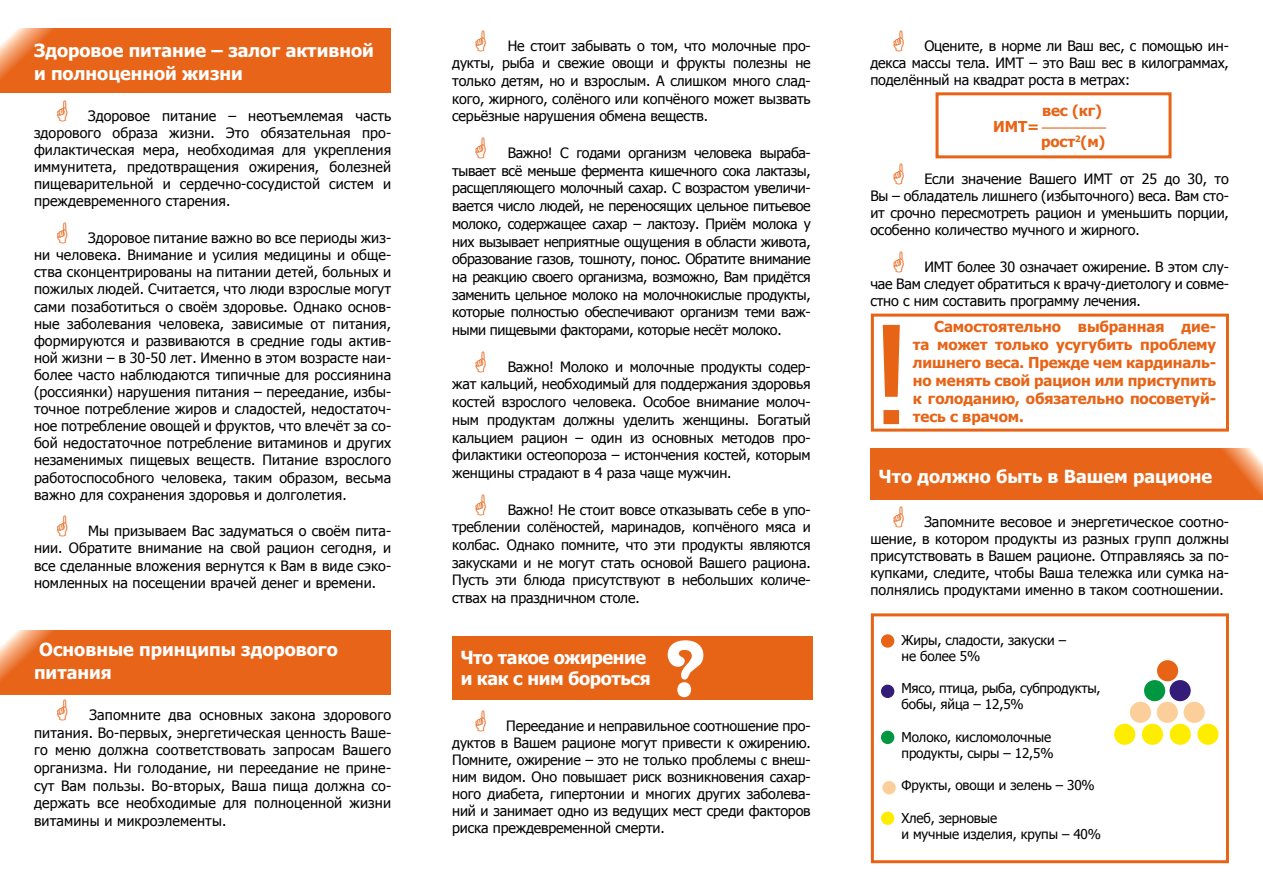
<style>
.page{position:relative;width:1263px;height:893px;background:#fff}
.page>*{position:absolute;margin:0;border:0;box-sizing:border-box;transform-origin:0 0}
.t1{font:136.5px "Tahoma";color:#e76417;scale:1.14 1}
.t2{font:101.4px "Tango Di";color:#fff}
.t3{font:700 18px/23.4px "Tahoma";color:#fff}
.t4{font:700 18px/21.6px "Tahoma";letter-spacing:-.02em;color:#fff}
.t5{font:700 15px/18px "Tahoma";letter-spacing:-.005em;color:#e76417}
.t6{font:14.25px/17.1px "Tahoma";letter-spacing:-.01em;color:#000;text-align:justify}
.t7{font:13.5px/16.2px "Tahoma";letter-spacing:-.01em;color:#000}
</style>
<div class="page">
<div style="left:0;top:630px;width:390px;height:64px;background:#e76418"></div>
<div style="left:0;top:29px;width:390px;height:63px;background:#e76418"></div>
<div style="left:870px;top:449px;width:393px;height:51px;background:#e76418"></div>
<div style="left:452px;top:636px;width:361px;height:64px;background:#e76417"></div>
<hr style="left:1042px;top:127px;width:64px;height:2px;background:#e76417">
<div style="left:881px;top:634px;width:13px;height:14px;background:#e76417;border-radius:50%"></div>
<div style="left:881px;top:731px;width:13px;height:13px;background:#009740;border-radius:50%"></div>
<div style="left:881px;top:685px;width:13px;height:13px;background:#341c79;border-radius:50%"></div>
<div style="left:882px;top:781px;width:14px;height:13px;background:#fcce9a;border-radius:50%"></div>
<div style="left:881px;top:812px;width:13px;height:13px;background:#ffed00;border-radius:50%"></div>
<div style="left:1157px;top:660px;width:21px;height:21px;background:#e76417;border-radius:50%"></div>
<div style="left:1144px;top:680px;width:21px;height:21px;background:#009740;border-radius:50%"></div>
<div style="left:1169px;top:680px;width:22px;height:21px;background:#341c79;border-radius:50%"></div>
<div style="left:1130px;top:702px;width:21px;height:21px;background:#fcce9a;border-radius:50%"></div>
<div style="left:1157px;top:702px;width:21px;height:21px;background:#fcce9a;border-radius:50%"></div>
<div style="left:1183px;top:702px;width:22px;height:21px;background:#fcce9a;border-radius:50%"></div>
<div style="left:1114px;top:724px;width:21px;height:21px;background:#ffed00;border-radius:50%"></div>
<div style="left:1142px;top:724px;width:21px;height:21px;background:#ffed00;border-radius:50%"></div>
<div style="left:1170px;top:724px;width:21px;height:21px;background:#ffed00;border-radius:50%"></div>
<div style="left:1197px;top:724px;width:21px;height:21px;background:#ffed00;border-radius:50%"></div>
<div style="left:871px;top:314px;width:358px;height:118px;border:3px solid #e76417"></div>
<div style="left:871px;top:613px;width:358px;height:250px;border:3px solid #e76417"></div>
<div style="left:935px;top:92px;width:236px;height:66px;border:3px solid #e76417"></div>
<p class="t3" style="left:34px;top:37px;width:341px">Здоровое питание – залог активной и полноценной жизни</p>
<p class="t6" style="left:34px;top:107px;width:359px;text-indent:54px">Здоровое питание – неотъемлемая часть здорового образа жизни. Это обязательная про&shy;филактическая мера, необходимая для укрепления иммунитета, предотвращения ожирения, болезней пищеварительной и сердечно-сосудистой систем и преждевременного старения.</p>
<p class="t6" style="left:34px;top:229px;width:359px;text-indent:54px">Здоровое питание важно во все периоды жиз&shy;ни человека. Внимание и усилия медицины и обще&shy;ства сконцентрированы на питании детей, больных и пожилых людей. Считается, что люди взрослые могут сами позаботиться о своём здоровье. Однако основ&shy;ные заболевания человека, зависимые от питания, формируются и развиваются в средние годы актив&shy;ной жизни – в 30-50 лет. Именно в этом возрасте наи&shy;более часто наблюдаются типичные для россиянина (россиянки) нарушения питания – переедание, избы&shy;точное потребление жиров и сладостей, недостаточ&shy;ное потребление овощей и фруктов, что влечёт за со&shy;бой недостаточное потребление витаминов и других незаменимых пищевых веществ. Питание взрослого работоспособного человека, таким образом, весьма важно для сохранения здоровья и долголетия.</p>
<p class="t6" style="left:34px;top:522px;width:359px;text-indent:54px">Мы призываем Вас задуматься о своём пита&shy;нии. Обратите внимание на свой рацион сегодня, и все сделанные вложения вернутся к Вам в виде сэко&shy;номленных на посещении врачей денег и времени.</p>
<p class="t3" style="left:34px;top:636px;width:305px">Основные принципы здорового питания</p>
<p class="t6" style="left:34px;top:705px;width:359px;line-height:17.7px;text-indent:56px">Запомните два основных закона здорового питания. Во-первых, энергетическая ценность Ваше&shy;го меню должна соответствовать запросам Вашего организма. Ни голодание, ни переедание не прине&shy;сут Вам пользы. Во-вторых, Ваша пища должна со&shy;держать все необходимые для полноценной жизни витамины и микроэлементы.</p>
<p class="t6" style="left:452px;top:36px;width:360px;line-height:17.7px;text-indent:55px">Не стоит забывать о том, что молочные про&shy;дукты, рыба и свежие овощи и фрукты полезны не только детям, но и взрослым. А слишком много слад&shy;кого, жирного, солёного или копчёного может вызвать серьёзные нарушения обмена веществ.</p>
<p class="t6" style="left:452px;top:143px;width:360px;line-height:17.7px;text-indent:55px">Важно! С годами организм человека выраба&shy;тывает всё меньше фермента кишечного сока лактазы, расщепляющего молочный сахар. С возрастом увеличи&shy;вается число людей, не переносящих цельное питьевое молоко, содержащее сахар – лактозу. Приём молока у них вызывает неприятные ощущения в области живота, образование газов, тошноту, понос. Обратите внимание на реакцию своего организма, возможно, Вам придётся заменить цельное молоко на молочнокислые продукты, которые полностью обеспечивают организм теми важ&shy;ными пищевыми факторами, которые несёт молоко.</p>
<p class="t6" style="left:452px;top:357px;width:360px;line-height:17.7px;text-indent:55px">Важно! Молоко и молочные продукты содер&shy;жат кальций, необходимый для поддержания здоровья костей взрослого человека. Особое внимание молоч&shy;ным продуктам должны уделить женщины. Богатый кальцием рацион – один из основных методов про&shy;филактики остеопороза – истончения костей, которым женщины страдают в 4 раза чаще мужчин.</p>
<p class="t6" style="left:452px;top:500px;width:360px;line-height:17.7px;text-indent:55px">Важно! Не стоит вовсе отказывать себе в упо&shy;треблении солёностей, маринадов, копчёного мяса и колбас. Однако помните, что эти продукты являются закусками и не могут стать основой Вашего рациона.<br>Пусть эти блюда присутствуют в небольших количе&shy;ствах на праздничном столе.</p>
<h2 class="t2" style="left:665px;top:618px;width:43px">?</h2>
<p class="t4" style="left:461px;top:645px;width:192px">Что такое ожирение и как с ним бороться</p>
<p class="t6" style="left:452px;top:716px;width:360px;text-indent:54px">Переедание и неправильное соотношение про&shy;дуктов в Вашем рационе могут привести к ожирению.<br>Помните, ожирение – это не только проблемы с внеш&shy;ним видом. Оно повышает риск возникновения сахар&shy;ного диабета, гипертонии и многих других заболева&shy;ний и занимает одно из ведущих мест среди факторов риска преждевременной смерти.</p>
<p class="t6" style="left:870px;top:36px;width:360px;text-indent:54px">Оцените, в норме ли Ваш вес, с помощью ин&shy;декса массы тела. ИМТ – это Ваш вес в килограммах, поделённый на квадрат роста в метрах:</p>
<p class="t5" style="left:993px;top:117px;width:48px">ИМТ=</p>
<p class="t5" style="left:1041px;top:94px;width:66px;line-height:30.9px">вес (кг) рост<sup>2</sup>(м)</p>
<p class="t6" style="left:870px;top:169px;width:360px;text-indent:54px">Если значение Вашего ИМТ от 25 до 30, то Вы – обладатель лишнего (избыточного) веса. Вам сто&shy;ит срочно пересмотреть рацион и уменьшить порции, особенно количество мучного и жирного.</p>
<p class="t6" style="left:870px;top:257px;width:360px;text-indent:54px">ИМТ более 30 означает ожирение. В этом слу&shy;чае Вам следует обратиться к врачу-диетологу и совме&shy;стно с ним составить программу лечения.</p>
<p class="t5" style="left:913px;top:317px;width:305px;text-align:justify;text-indent:21px">Самостоятельно выбранная дие&shy;та может только усугубить проблему лишнего веса. Прежде чем кардиналь&shy;но менять свой рацион или приступить к голоданию, обязательно посоветуй&shy;тесь с врачом.</p>
<h1 class="t1" style="left:865px;top:283px;width:47px">!</h1>
<p class="t3" style="left:879px;top:463px;width:335px">Что должно быть в Вашем рационе</p>
<p class="t6" style="left:870px;top:512px;width:360px;text-indent:54px">Запомните весовое и энергетическое соотно&shy;шение, в котором продукты из разных групп должны присутствовать в Вашем рационе. Отправляясь за по&shy;купками, следите, чтобы Ваша тележка или сумка на&shy;полнялись продуктами именно в таком соотношении.</p>
<p class="t7" style="left:901px;top:631px;width:166px">Жиры, сладости, закуски – не более 5%</p>
<p class="t7" style="left:901px;top:679px;width:201px">Мясо, птица, рыба, субпродукты, бобы, яйца – 12,5%</p>
<p class="t7" style="left:901px;top:728px;width:154px">Молоко, кисломолочные продукты, сыры – 12,5%</p>
<p class="t7" style="left:901px;top:777px;width:195px">Фрукты, овощи и зелень – 30%</p>
<p class="t7" style="left:901px;top:809px;width:201px">Хлеб, зерновые<br>и мучные изделия, крупы – 40%</p>
</div>
